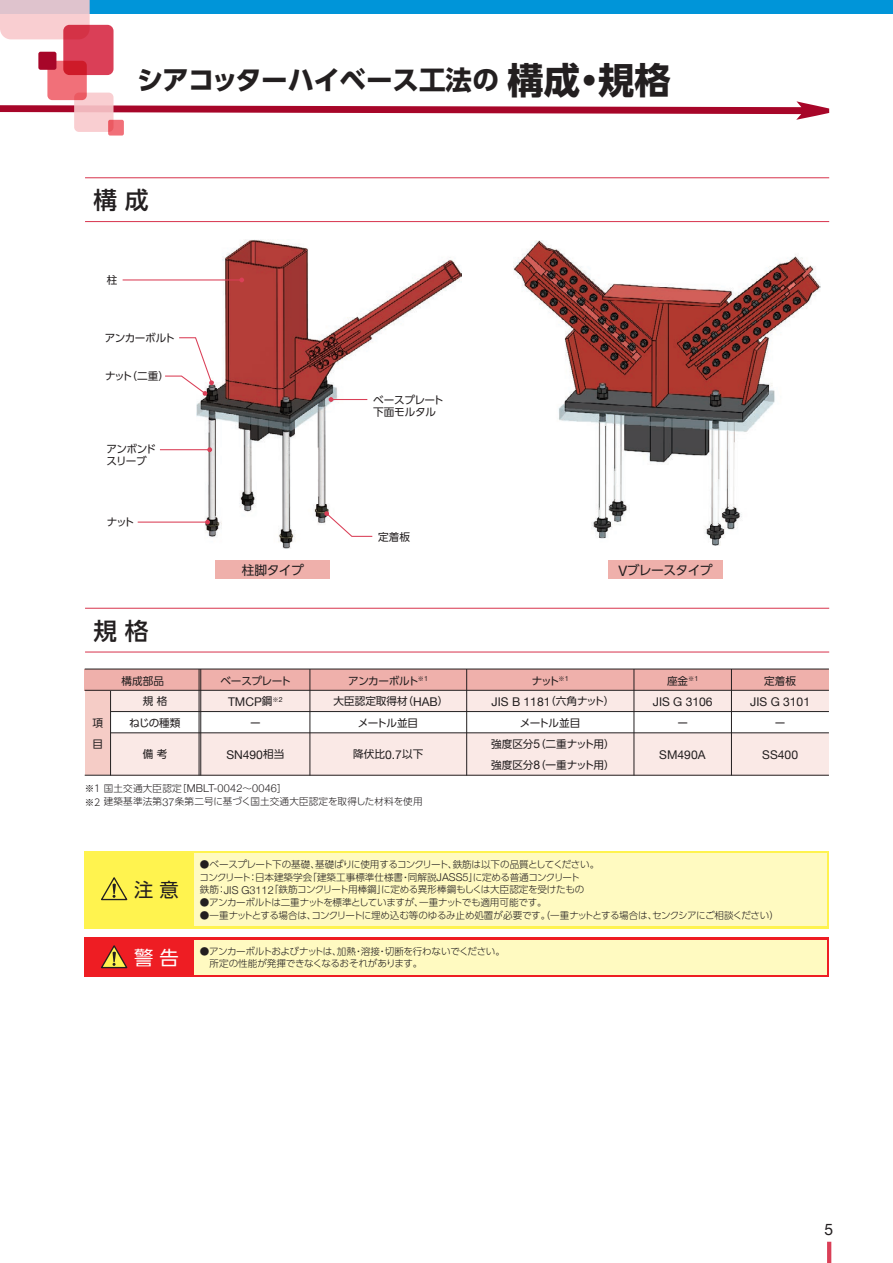
<style>
.page{position:relative;width:893px;height:1263px;background:#fff}
.page>*{position:absolute;margin:0;border:0;box-sizing:border-box;transform-origin:0 0}
.t1{font:700 26.55px "UD Shin Go Pr 6 N";letter-spacing:-.02em;color:#231f20}
.t2{font:500 23.85px "UD Shin Go Pr 6 N";color:#231f20}
.t3{font:19.35px "UD Shin Go Pr 6 N";color:#231f20}
.t4{font:15.75px "Helvetica Neue";color:#231f20}
.t5{font:12.75px "UD Shin Go Pr 6 N";letter-spacing:-.04em;color:#231f20}
.t6{font:12.15px "Helvetica Neue";color:#231f20}
.t7{font:12px "Helvetica Neue";color:#231f20}
.t8{font:10.65px/21.3px "UD Shin Go Pr 6 N";letter-spacing:-.02em;color:#231f20}
.t9{font:10.65px/21.3px "UD Shin Go Pr 6 N";color:#231f20;text-align:center}
.t10{font:10.65px "UD Shin Go Pr 6 N";letter-spacing:-.05em;color:#231f20}
.t11{font:10.65px/11.7px "UD Shin Go Pr 6 N";letter-spacing:-.06em;color:#231f20}
.t12{font:10.65px "UD Shin Go Pr 6 N";letter-spacing:-.04em;color:#231f20}
.t13{font:300 9.6px/12.8px "UD Shin Go Pr 6 N";letter-spacing:-.02em;color:#231f20}
.t14{font:300 9.6px "UD Shin Go Pr 6 N";letter-spacing:-.045em;color:#231f20}
.t15{font:300 9.6px/13.4px "UD Shin Go Pr 6 N";letter-spacing:.02em;color:#231f20}
.s1{font-size:36.3px}
.s2{font-family:"Helvetica Neue";font-size:14.4px}
.s3{font-family:"Helvetica Neue";font-size:12px}
.s4{font-family:"Helvetica Neue";font-size:12.15px}
.s5{font-size:12.15px}
.s6{font-family:"UD Shin Go Pr 6 N";font-size:10.65px}
.s7{font-size:12px}
.s8{font-family:"Helvetica Neue";font-size:10.8px}
.s9{font-family:"Helvetica Neue";font-size:10.95px}
</style>
<div class="page">
<img style="left:513px;top:240px;width:307px;height:306px">
<img style="left:196px;top:239px;width:266px;height:309px">
<div style="left:0;top:0;width:893px;height:14px;background:#0095d9"></div>
<svg style="left:0;top:101px;width:829px;height:19px"></svg>
<hr style="left:85px;top:221px;width:744px;height:1px;background:#da3f57">
<hr style="left:85px;top:177px;width:744px;height:1px;background:#da3f57">
<hr style="left:85px;top:651px;width:744px;height:1px;background:#da3f57">
<hr style="left:85px;top:608px;width:744px;height:1px;background:#da3f57">
<svg style="left:74px;top:93px;width:40px;height:39px"></svg>
<svg style="left:0;top:0;width:90px;height:39px;background:#eec9cf"></svg>
<div style="left:63px;top:25px;width:51px;height:50px;background:linear-gradient(to right,#d7384f,#db415a);border-radius:6px"></div>
<svg style="left:47px;top:61px;width:40px;height:39px"></svg>
<svg style="left:108px;top:120px;width:16px;height:16px"></svg>
<div style="left:38px;top:52px;width:18px;height:18px;background:#a70629;border-radius:2px"></div>
<div style="left:85px;top:690px;width:26px;height:85px;background:#f5ccc6"></div>
<div style="left:85px;top:669px;width:744px;height:21px;background:#efb0ab"></div>
<div style="left:111px;top:690px;width:718px;height:21px;background:#fae9e6"></div>
<div style="left:111px;top:733px;width:718px;height:42px;background:#fae9e6"></div>
<hr style="left:85px;top:690px;width:744px;height:1px;background:#231f20">
<hr style="left:111px;top:711px;width:718px;height:1px;background:#231f20">
<hr style="left:111px;top:732px;width:718px;height:1px;background:#231f20">
<hr style="left:200px;top:669px;width:1px;height:106px;background:#231f20">
<hr style="left:110px;top:691px;width:1px;height:84px;background:#231f20">
<hr style="left:310px;top:669px;width:1px;height:106px;background:#231f20">
<hr style="left:466px;top:669px;width:1px;height:106px;background:#231f20">
<hr style="left:634px;top:669px;width:1px;height:106px;background:#231f20">
<hr style="left:731px;top:669px;width:1px;height:106px;background:#231f20">
<hr style="left:199px;top:669px;width:1px;height:106px;background:#231f20">
<hr style="left:85px;top:669px;width:744px;height:1px;background:#231f20">
<hr style="left:85px;top:775px;width:744px;height:1px;background:#231f20">
<div style="left:85px;top:851px;width:744px;height:78px;background:#fff34f"></div>
<div style="left:194px;top:853px;width:632px;height:73px;background:#fffac1"></div>
<svg style="left:101px;top:877px;width:26px;height:23px"></svg>
<div style="left:85px;top:938px;width:744px;height:39px;background:#ee1d23"></div>
<div style="left:194px;top:940px;width:632px;height:34px;background:#fffac1"></div>
<svg style="left:101px;top:945px;width:26px;height:23px"></svg>
<div style="left:215px;top:560px;width:115px;height:19px;background:#efb0ab"></div>
<div style="left:608px;top:560px;width:115px;height:19px;background:#efb0ab"></div>
<hr style="left:331px;top:399px;width:36px;height:1px;background:#da3f57">
<svg style="left:329px;top:397px;width:4px;height:5px"></svg>
<hr style="left:123px;top:279px;width:119px;height:1px;background:#da3f57">
<svg style="left:239px;top:278px;width:5px;height:4px"></svg>
<hr style="left:160px;top:449px;width:50px;height:1px;background:#da3f57">
<svg style="left:207px;top:447px;width:5px;height:5px"></svg>
<svg style="left:165px;top:337px;width:49px;height:59px"></svg>
<hr style="left:138px;top:522px;width:70px;height:1px;background:#da3f57">
<svg style="left:205px;top:520px;width:5px;height:4px"></svg>
<svg style="left:324px;top:511px;width:49px;height:26px"></svg>
<svg style="left:827px;top:1242px;width:4px;height:21px"></svg>
<h1 class="t1" style="left:137px;top:58px;width:536px">シアコッターハイベース工法の<span class="s1">構成・規格</span></h1>
<h2 class="t2" style="left:94px;top:181px;width:57px">構成</h2>
<p class="t8" style="left:107px;top:269px;width:12px">柱</p>
<p class="t10" style="left:105px;top:329px;width:72px">アンカーボルト</p>
<p class="t8" style="left:105px;top:365px;width:65px">ナット（二重）</p>
<p class="t11" style="left:107px;top:443px;width:51px">アンボンドスリーブ</p>
<p class="t8" style="left:107px;top:511px;width:29px">ナット</p>
<h2 class="t2" style="left:94px;top:611px;width:57px">規格</h2>
<p class="t8" style="left:373px;top:394px;width:72px;line-height:11.7px">ベースプレート下面モルタル</p>
<p class="t8" style="left:378px;top:526px;width:33px">定着板</p>
<h3 class="t5" style="left:242px;top:560px;width:64px">柱脚タイプ</h3>
<h3 class="t5" style="left:618px;top:560px;width:96px"><span class="s2">V</span>ブレースタイプ</h3>
<p class="t8" style="left:92px;top:712px;width:12px">項目</p>
<p class="t8" style="left:122px;top:670px;width:44px">構成部品</p>
<p class="t12" style="left:220px;top:672px;width:72px">ベースプレート</p>
<p class="t10" style="left:348px;top:672px;width:81px">アンカーボルト<sup>※</sup><sup>1</sup></p>
<p class="t8" style="left:532px;top:670px;width:38px">ナット<sup>※</sup><sup>1</sup></p>
<p class="t8" style="left:667px;top:670px;width:33px">座金<sup>※</sup><sup>1</sup></p>
<p class="t8" style="left:764px;top:670px;width:33px">定着板</p>
<p class="t8" style="left:129px;top:712px;width:53px">ねじの種類</p>
<p class="t8" style="left:143px;top:743px;width:26px">備考</p>
<p class="t9" style="left:333px;top:690px;width:117px">大臣認定取得材（<span class="s3">HAB</span>）メートル並目</p>
<p class="t8" style="left:353px;top:743px;width:71px">降伏比<span class="s4">0</span><span class="s3">.</span><span class="s4">7</span>以下</p>
<p class="t9" style="left:491px;top:690px;width:125px"><span class="s3">JIS B</span> <span class="s4">1181</span>（六角ナット）メートル並目<br>強度区分<span class="s4">5</span>（二重ナット用）強度区分<span class="s4">8</span>（一重ナット用）</p>
<p class="t7" style="left:653px;top:693px;width:61px">JIS G <span class="s5">3106</span></p>
<p class="t8" style="left:143px;top:690px;width:26px">規格</p>
<p class="t7" style="left:228px;top:693px;width:56px">TMCP<span class="s6">鋼</span><sup>※</sup><sup>2</sup></p>
<p class="t8" style="left:250px;top:712px;width:12px">ー</p>
<p class="t6" style="left:226px;top:745px;width:59px"><span class="s7">SN</span>490<span class="s6">相当</span></p>
<p class="t7" style="left:750px;top:693px;width:61px">JIS G <span class="s5">3101</span></p>
<p class="t8" style="left:775px;top:712px;width:12px">ー</p>
<p class="t6" style="left:762px;top:745px;width:37px"><span class="s7">SS</span>400</p>
<p class="t8" style="left:677px;top:712px;width:12px">ー</p>
<p class="t7" style="left:659px;top:746px;width:48px">SM<span class="s5">490</span>A</p>
<p class="t15" style="left:85px;top:781px;width:339px">※１国土交通大臣認定［<span class="s8">MBLT-</span><span class="s9">0042</span>～<span class="s9">0046</span>］<br>※２建築基準法第<span class="s9">37</span>条第二号に基づく国土交通大臣認定を取得した材料を使用</p>
<h3 class="t3" style="left:134px;top:874px;width:46px">注意</h3>
<p class="t13" style="left:200px;top:857px;width:401px">●ベースプレート下の基礎、基礎ばりに使用するコンクリート、鉄筋は以下の品質としてください。コンクリート：日本建築学会「建築工事標準仕様書・同解説<span class="s8">JASS</span><span class="s9">5</span>」に定める普通コンクリート<br>鉄筋：<span class="s8">JIS G</span><span class="s9">3112</span>「鉄筋コンクリート用棒鋼」に定める異形棒鋼もしくは大臣認定を受けたもの</p>
<p class="t13" style="left:200px;top:896px;width:348px">●アンカーボルトは二重ナットを標準としていますが、一重ナットでも適用可能です。</p>
<p class="t14" style="left:200px;top:907px;width:580px">●一重ナットとする場合は、コンクリートに埋め込む等のゆるみ止め処置が必要です。（一重ナットとする場合は、センクシアにご相談ください）</p>
<p class="t13" style="left:134px;top:944px;width:372px;text-indent:66px">●アンカーボルトおよびナットは、加熱・溶接・切断を行わないでください。<sup>警告</sup> 　所定の性能が発揮できなくなるおそれがあります。</p>
<h3 class="t4" style="left:825px;top:1218px;width:10px">5</h3>
</div>
